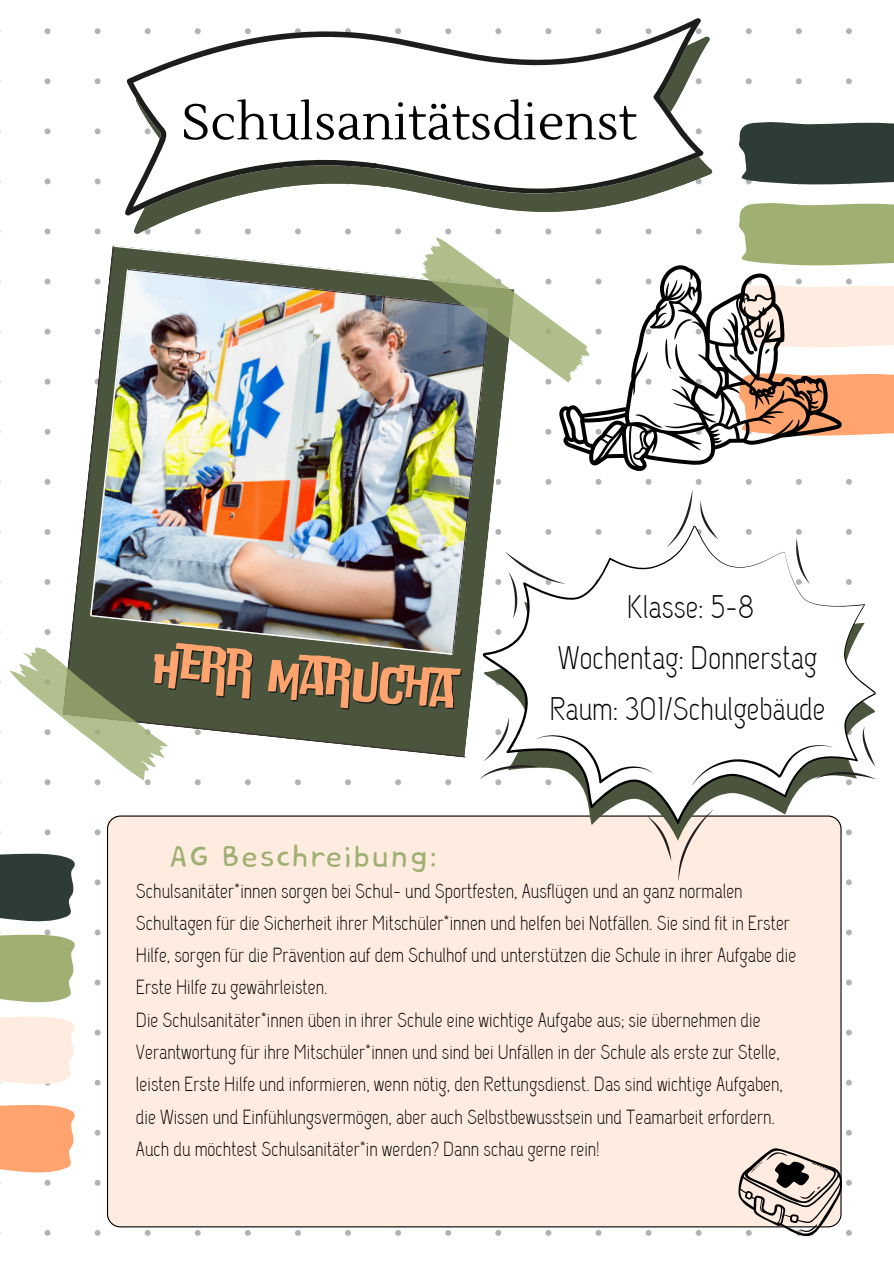
<style>
.page{position:relative;width:894px;height:1264px;background:#fff}
.page>*{position:absolute;margin:0;border:0;box-sizing:border-box;transform-origin:0 0}
.t1{font:51.45px "Do Ub Le Ba Ss";color:#ffa46f}
.t2{font:49.95px "Lustria";color:#000}
.t3{font:37.05px "Core Bandi Face";color:#9fb072}
.t4{font:32.55px/51.3px "Capsuula";color:#000;text-align:center}
.t5{font:20.4px/32.2px "Capsuula";color:#000}
</style>
<div class="page">
<div style="left:107px;top:815px;width:733px;height:412px;background:#ffece1"></div>
<svg style="left:0;top:853px;width:75px;height:233px"></svg>
<svg style="left:0;top:1105px;width:75px;height:68px;background:#ffab7b"></svg>
<svg style="left:134px;top:36px;width:578px;height:198px"></svg>
<svg style="left:125px;top:18px;width:579px;height:198px"></svg>
<svg style="left:71px;top:459px;width:19px;height:178px"></svg>
<img style="left:90px;top:245px;width:415px;height:512px">
<svg style="left:479px;top:490px;width:396px;height:390px"></svg>
<svg style="left:10px;top:637px;width:162px;height:147px"></svg>
<svg style="left:410px;top:237px;width:149px;height:147px"></svg>
<svg style="left:559px;top:265px;width:199px;height:206px"></svg>
<svg style="left:729px;top:122px;width:164px;height:322px"></svg>
<svg style="left:664px;top:319px;width:28px;height:50px"></svg>
<svg style="left:635px;top:414px;width:27px;height:14px"></svg>
<svg style="left:738px;top:1148px;width:103px;height:87px;background:#bdb0a9"></svg>
<p class="t2" style="left:181px;top:91px;width:456px">Schulsanitätsdienst</p>
<h1 class="t1" style="left:156px;top:633px;width:304px;rotate:5deg">Herr Marucha</h1>
<p class="t4" style="left:549px;top:581px;width:277px">Klasse: 5-8<br>Wochentag: Donnerstag<br>Raum: 301/Schulgebäude</p>
<p class="t3" style="left:169px;top:837px;width:270px">AG Beschreibung:</p>
<p class="t5" style="left:136px;top:874px;width:661px">Schulsanitäter*innen sorgen bei Schul- und Sportfesten, Ausflügen und an ganz normalen Schultagen für die Sicherheit ihrer Mitschüler*innen und helfen bei Notfällen. Sie sind fit in Erster Hilfe, sorgen für die Prävention auf dem Schulhof und unterstützen die Schule in ihrer Aufgabe die Erste Hilfe zu gewährleisten.</p>
<p class="t5" style="left:136px;top:1003px;width:648px">Die Schulsanitäter*innen üben in ihrer Schule eine wichtige Aufgabe aus; sie übernehmen die Verantwortung für ihre Mitschüler*innen und sind bei Unfällen in der Schule als erste zur Stelle, leisten Erste Hilfe und informieren, wenn nötig, den Rettungsdienst. Das sind wichtige Aufgaben, die Wissen und Einfühlungsvermögen, aber auch Selbstbewusstsein und Teamarbeit erfordern.</p>
<h1 class="t5" style="left:136px;top:1133px;width:465px">Auch du möchtest Schulsanitäter*in werden? Dann schau gerne rein!</h1>
</div>
